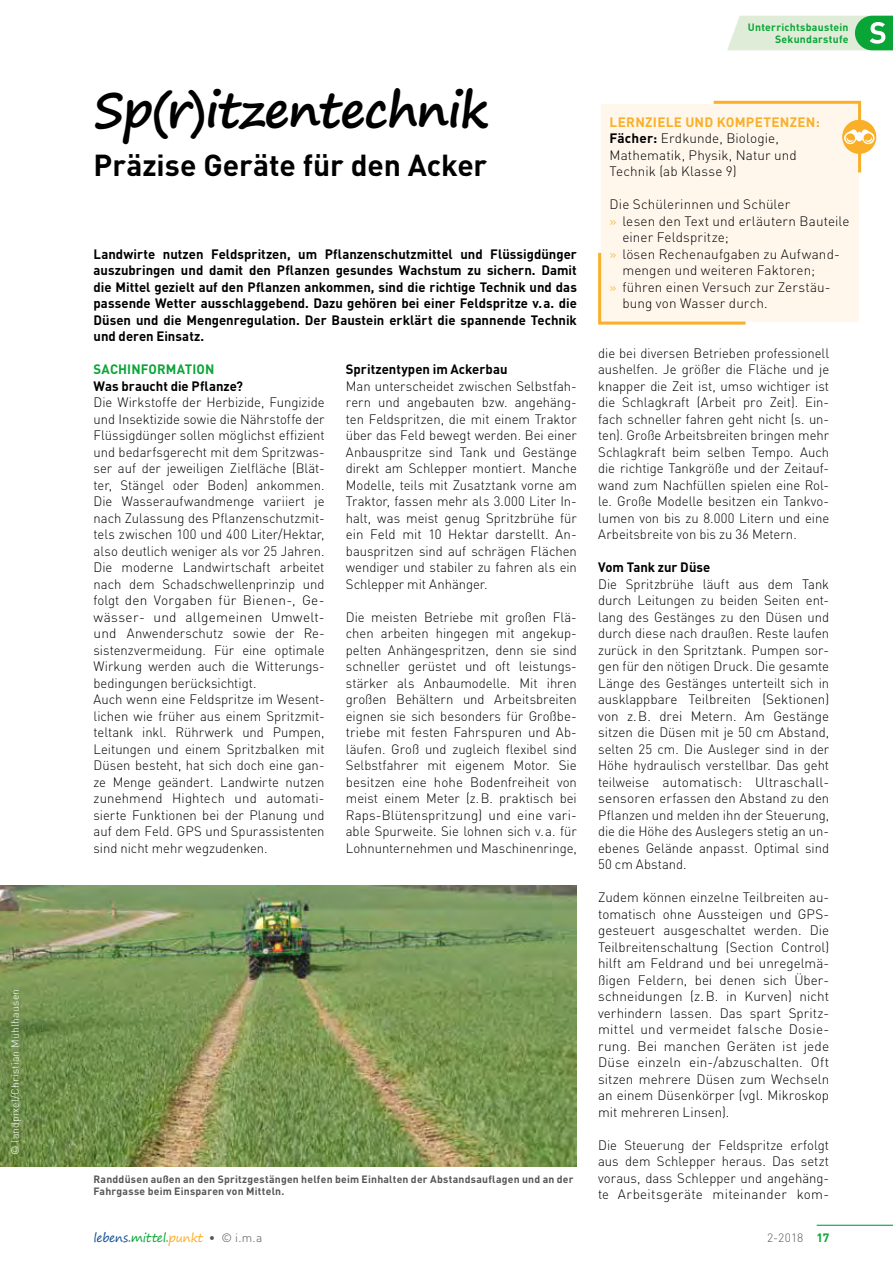
<style>
.page{position:relative;width:893px;height:1263px;background:#fff}
.page>*{position:absolute;margin:0;border:0;box-sizing:border-box;transform-origin:0 0}
.t1{font:700 48px "Segoe Print";letter-spacing:-.02em;color:#000}
.t2{font:700 30px "DINOT";letter-spacing:-.005em;color:#000}
.t3{font:300 13.5px/16.5px "DINOT";color:#000;text-align:justify}
.t4{font:700 13.5px/16.5px "DINOT";color:#000;text-align:justify}
.t5{font:700 13.5px "DINOT";letter-spacing:.01em;color:#0aa537}
.t6{font:12px "Segoe Print";letter-spacing:-.025em;color:#155193}
.t7{font:300 12px "DINOT";color:#565656}
.t8{font:700 10.5px/12.6px "DINOT";letter-spacing:.02em;color:#565656}
.t9{font:700 10.5px/12.6px "DINOT";letter-spacing:.025em;color:#0aa537;text-align:right}
.t10{font:300 10.5px "DINOT";letter-spacing:.02em;color:#fff}
.s1{font-weight:700;color:#f9af2a}
.s2{font-weight:700}
.s3{color:#f9af2a}
.s4{color:#0aa537}
.s5{font-family:"DINOT";font-weight:300;color:#565656}
.s6{font-weight:700;color:#0aa537}
</style>
<div class="page">
<img style="left:0;top:886px;width:577px;height:280px">
<div style="left:601px;top:104px;width:257px;height:217px;background:#fff7ec"></div>
<svg style="left:598px;top:252px;width:151px;height:73px"></svg>
<svg style="left:713px;top:100px;width:163px;height:75px"></svg>
<hr style="left:817px;top:1225px;width:76px;height:1px;background:#0aa537">
<svg style="left:727px;top:16px;width:166px;height:34px;background:#bbe1be"></svg>
<p class="t10" style="left:9px;top:1155px;width:168px;rotate:-90deg">© landpixel/Christian Mühlhausen</p>
<h1 class="t1" style="left:94px;top:66px;width:396px">Sp(r)itzentechnik</h1>
<h2 class="t2" style="left:94px;top:146px;width:395px">Präzise Geräte für den Acker</h2>
<p class="t4" style="left:94px;top:245px;width:485px">Landwirte nutzen Feldspritzen, um Pflanzenschutzmittel und Flüssigdünger auszubringen und damit den Pflanzen gesundes Wachstum zu sichern. Damit die Mittel gezielt auf den Pflanzen ankommen, sind die richtige Technik und das passende Wetter ausschlaggebend. Dazu gehören bei einer Feldspritze v.a. die Düsen und die Mengenregulation. Der Baustein erklärt die spannende Technik und deren Einsatz.</p>
<p class="t5" style="left:94px;top:360px;width:122px">SACHINFORMATION</p>
<p class="t4" style="left:94px;top:377px;width:151px">Was braucht die Pflanze?</p>
<p class="t3" style="left:94px;top:394px;width:233px;text-align:left">Die Wirkstoffe der Herbizide, Fungizide und Insektizide sowie die Nährstoffe der Flüssigdünger sollen möglichst effizient und bedarfsgerecht mit dem Spritzwas&shy;ser auf der jeweiligen Zielfläche (Blät&shy;ter, Stängel oder Boden) ankommen.<br>Die Wasseraufwandmenge variiert je nach Zulassung des Pflanzenschutzmit&shy;tels zwischen 100 und 400 Liter/Hektar, also deutlich weniger als vor 25 Jahren.<br>Die moderne Landwirtschaft arbeitet nach dem Schadschwellenprinzip und folgt den Vorgaben für Bienen-, Ge&shy;wässer- und allgemeinen Umwelt&shy;und Anwenderschutz sowie der Re&shy;sistenzvermeidung. Für eine optimale Wirkung werden auch die Witterungs&shy;bedingungen berücksichtigt.<br>Auch wenn eine Feldspritze im Wesent&shy;lichen wie früher aus einem Spritzmit&shy;teltank inkl. Rührwerk und Pumpen, Leitungen und einem Spritzbalken mit Düsen besteht, hat sich doch eine gan&shy;ze Menge geändert. Landwirte nutzen zunehmend Hightech und automati&shy;sierte Funktionen bei der Planung und auf dem Feld. GPS und Spurassistenten sind nicht mehr wegzudenken.</p>
<p class="t4" style="left:346px;top:361px;width:163px">Spritzentypen im Ackerbau</p>
<p class="t3" style="left:346px;top:377px;width:233px">Man unterscheidet zwischen Selbstfah&shy;rern und angebauten bzw. angehäng&shy;ten Feldspritzen, die mit einem Traktor über das Feld bewegt werden. Bei einer Anbauspritze sind Tank und Gestänge direkt am Schlepper montiert. Manche Modelle, teils mit Zusatztank vorne am Traktor, fassen mehr als 3.000 Liter In&shy;halt, was meist genug Spritzbrühe für ein Feld mit 10 Hektar darstellt. An&shy;bauspritzen sind auf schrägen Flächen wendiger und stabiler zu fahren als ein Schlepper mit Anhänger.</p>
<p class="t3" style="left:346px;top:608px;width:233px">Die meisten Betriebe mit großen Flä&shy;chen arbeiten hingegen mit angekup&shy;pelten Anhängespritzen, denn sie sind schneller gerüstet und oft leistungs&shy;stärker als Anbaumodelle. Mit ihren großen Behältern und Arbeitsbreiten eignen sie sich besonders für Großbe&shy;triebe mit festen Fahrspuren und Ab&shy;läufen. Groß und zugleich flexibel sind Selbstfahrer mit eigenem Motor. Sie besitzen eine hohe Bodenfreiheit von meist einem Meter (z.B. praktisch bei Raps-Blütenspritzung) und eine vari&shy;able Spurweite. Sie lohnen sich v.a. für Lohnunternehmen und Maschinenringe,</p>
<p class="t8" style="left:94px;top:1172px;width:482px">Randdüsen außen an den Spritzgestängen helfen beim Einhalten der Abstandsauflagen und an der<br>Fahrgasse beim Einsparen von Mitteln.</p>
<p class="t9" style="left:748px;top:20px;width:102px">Unterrichtsbaustein<br>Sekundarstufe</p>
<p class="t3" style="left:610px;top:113px;width:212px;text-align:left"><span class="s1">LERNZIELE UND KOMPETENZEN:<br></span><span class="s2">Fächer:</span> Erdkunde, Biologie,<br>Mathematik, Physik, Natur und<br>Technik (ab Klasse 9)</p>
<p class="t3" style="left:610px;top:196px;width:182px">Die Schülerinnen und Schüler</p>
<p class="t3" style="left:610px;top:212px;width:242px"><span class="s3">»</span> lesen den Text und erläutern Bauteile</p>
<p class="t3" style="left:622px;top:229px;width:108px">einer Feldspritze;</p>
<p class="t3" style="left:610px;top:245px;width:232px"><span class="s3">»</span> lösen Rechenaufgaben zu Aufwand-</p>
<p class="t3" style="left:622px;top:262px;width:194px">mengen und weiteren Faktoren;</p>
<p class="t3" style="left:610px;top:278px;width:223px"><span class="s3">»</span> führen einen Versuch zur Zerstäu-</p>
<p class="t3" style="left:622px;top:295px;width:147px">bung von Wasser durch.</p>
<p class="t3" style="left:598px;top:344px;width:233px">die bei diversen Betrieben professionell aushelfen. Je größer die Fläche und je knapper die Zeit ist, umso wichtiger ist die Schlagkraft (Arbeit pro Zeit). Ein&shy;fach schneller fahren geht nicht (s. un&shy;ten). Große Arbeitsbreiten bringen mehr Schlagkraft beim selben Tempo. Auch die richtige Tankgröße und der Zeitauf&shy;wand zum Nachfüllen spielen eine Rol&shy;le. Große Modelle besitzen ein Tankvo&shy;lumen von bis zu 8.000 Litern und eine Arbeitsbreite von bis zu 36 Metern.</p>
<p class="t4" style="left:598px;top:559px;width:114px">Vom Tank zur Düse</p>
<p class="t3" style="left:598px;top:575px;width:233px">Die Spritzbrühe läuft aus dem Tank durch Leitungen zu beiden Seiten ent&shy;lang des Gestänges zu den Düsen und durch diese nach draußen. Reste laufen zurück in den Spritztank. Pumpen sor&shy;gen für den nötigen Druck. Die gesamte Länge des Gestänges unterteilt sich in ausklappbare Teilbreiten (Sektionen) von z.B. drei Metern. Am Gestänge sitzen die Düsen mit je 50 cm Abstand, selten 25 cm. Die Ausleger sind in der Höhe hydraulisch verstellbar. Das geht teilweise automatisch: Ultraschall&shy;sensoren erfassen den Abstand zu den Pflanzen und melden ihn der Steuerung, die die Höhe des Auslegers stetig an un&shy;ebenes Gelände anpasst. Optimal sind 50 cm Abstand.</p>
<p class="t3" style="left:598px;top:889px;width:233px">Zudem können einzelne Teilbreiten au&shy;tomatisch ohne Aussteigen und GPS&shy;gesteuert ausgeschaltet werden. Die Teilbreitenschaltung (Section Control) hilft am Feldrand und bei unregelmä&shy;ßigen Feldern, bei denen sich Über&shy;schneidungen (z.B. in Kurven) nicht verhindern lassen. Das spart Spritz&shy;mittel und vermeidet falsche Dosie&shy;rung. Bei manchen Geräten ist jede Düse einzeln ein-/abzuschalten. Oft sitzen mehrere Düsen zum Wechseln an einem Düsenkörper (vgl. Mikroskop mit mehreren Linsen).</p>
<p class="t3" style="left:598px;top:1136px;width:233px">Die Steuerung der Feldspritze erfolgt aus dem Schlepper heraus. Das setzt voraus, dass Schlepper und angehäng&shy;te Arbeitsgeräte miteinander kom-</p>
<p class="t6" style="left:94px;top:1227px;width:170px">lebens.<span class="s4">mittel.</span><span class="s3">punkt</span> <span class="s5">• © i.m.a</span></p>
<p class="t7" style="left:767px;top:1231px;width:64px">2-2018 <span class="s6">17</span></p>
</div>
